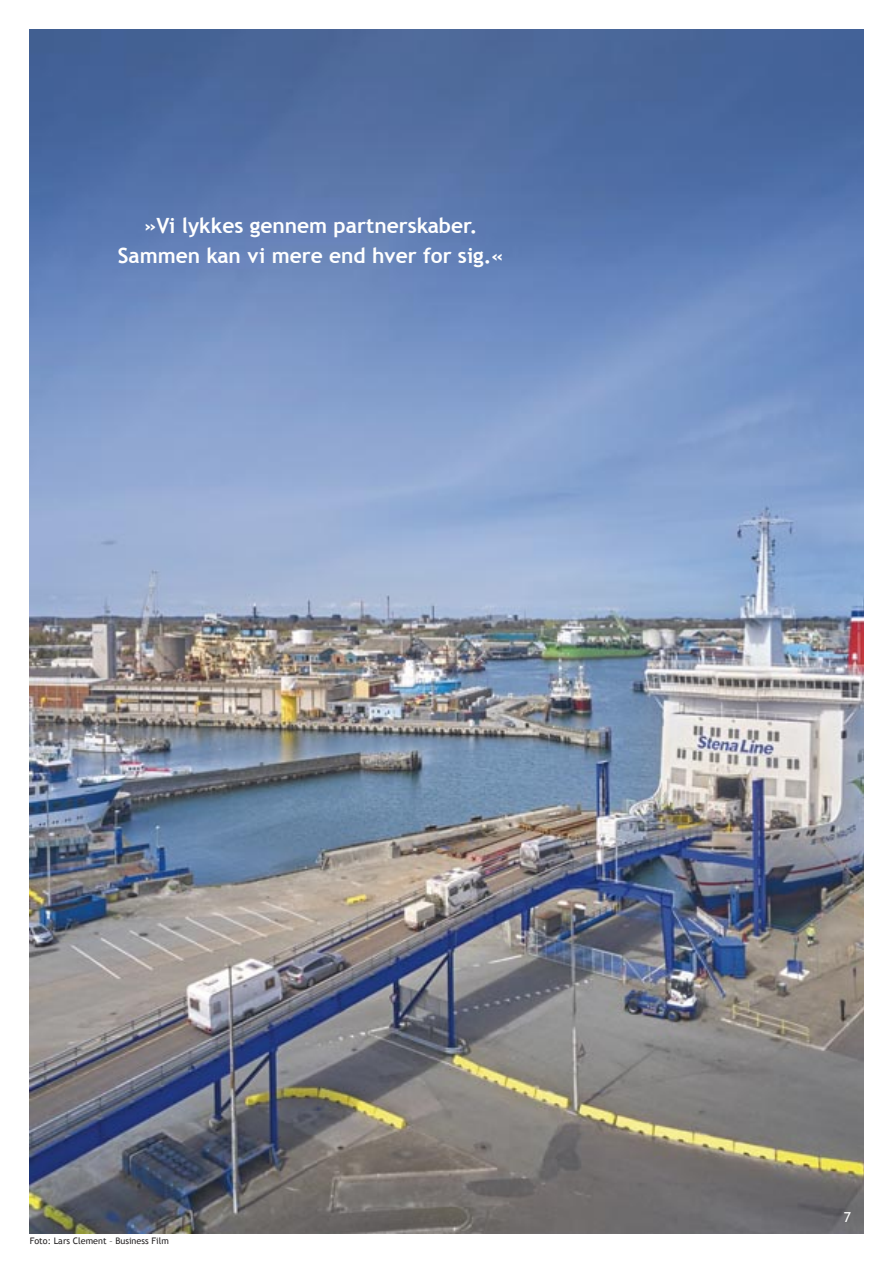
<style>
.page{position:relative;width:893px;height:1263px;background:#fff}
.page>*{position:absolute;margin:0;border:0;box-sizing:border-box;transform-origin:0 0}
.t1{font:700 21px "Trebuchet MS";color:#fff}
.t2{font:13.8px "Trebuchet MS";color:#fff}
.t3{font:9px "Trebuchet MS";color:#272526}
</style>
<div class="page">
<img style="left:30px;top:30px;width:833px;height:1203px">
<p class="t1" style="left:144px;top:213px;width:335px">»Vi lykkes gennem partnerskaber.</p>
<p class="t1" style="left:118px;top:243px;width:387px">Sammen kan vi mere end hver for sig.«</p>
<p class="t3" style="left:30px;top:1236px;width:141px">Foto: Lars Clement – Business Film</p>
<p class="t2" style="left:844px;top:1209px;width:9px">7</p>
</div>
